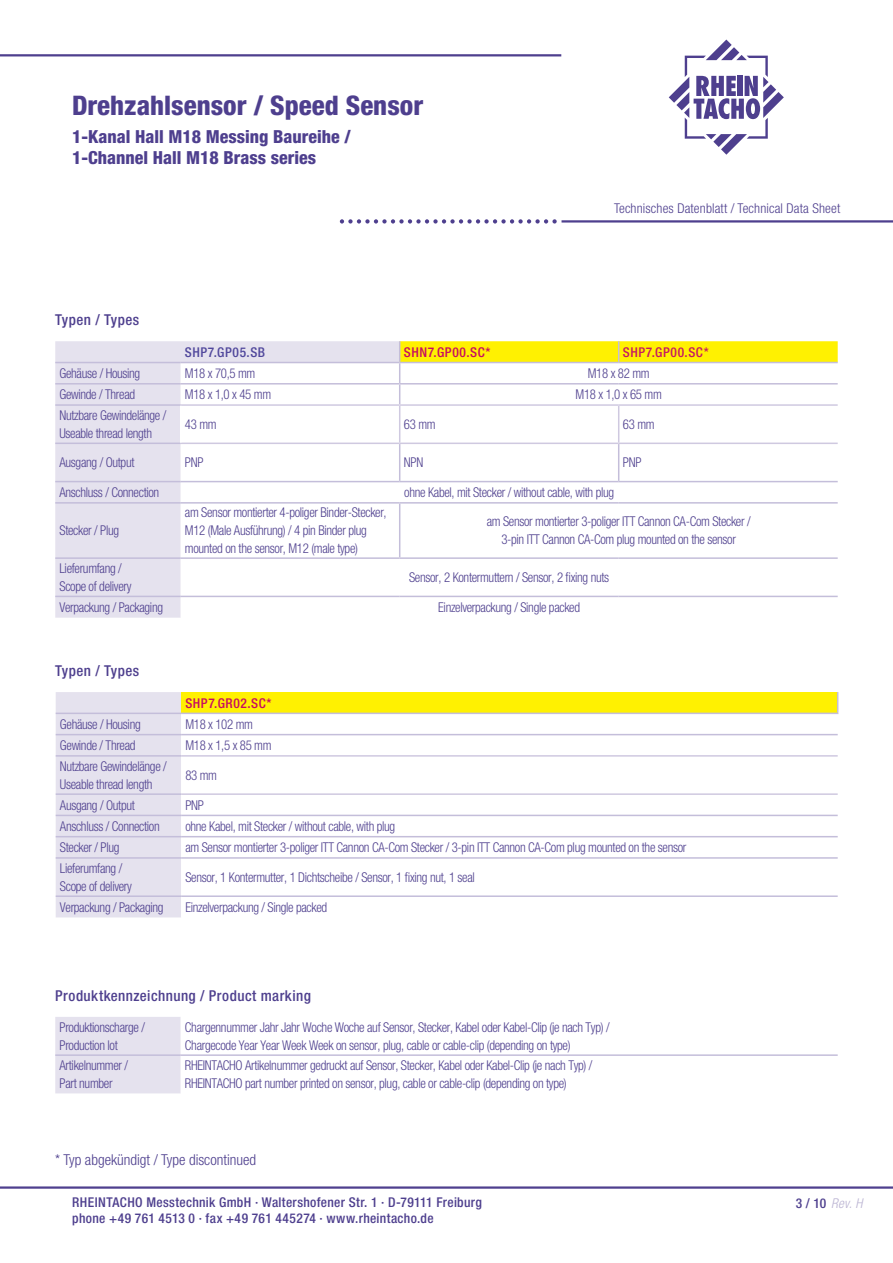
<style>
.page{position:relative;width:893px;height:1263px;background:#fff}
.page>*{position:absolute;margin:0;border:0;box-sizing:border-box;transform-origin:0 0}
.t1{font:800 condensed 27px "Helvetica Neue LT Std";color:#4e3f8e}
.t2{font:800 condensed 18px/21.6px "Helvetica Neue LT Std";color:#4e3f8e}
.t3{font:500 condensed 15px "Helvetica Neue LT Std";letter-spacing:.03em;color:#4e3f8e}
.t4{font:300 condensed 15px "Helvetica Neue LT Std";color:#4e3f8e}
.t5{font:300 condensed 13.5px/18px "Helvetica Neue LT Std";letter-spacing:-.025em;color:#4e3f8e;scale:.95 1}
.t6{font:500 condensed 13.5px/16.5px "Helvetica Neue LT Std";letter-spacing:.025em;color:#4e3f8e}
.t7{font:300 condensed 13.5px "Helvetica Neue LT Std";letter-spacing:.01em;color:#4e3f8e}
.t8{font:500 condensed 13.5px "Helvetica Neue LT Std";letter-spacing:.04em;color:#c70c60}
.t9{font:500 condensed 13.5px "Helvetica Neue LT Std";letter-spacing:.045em;color:#c51962}
.t10{font:500 condensed 13.5px "Helvetica Neue LT Std";letter-spacing:.045em;color:#51489c}
.t11{font:italic 300 condensed 13.5px "Helvetica Neue LT Std";color:#bab3d2}
.s1{font-weight:500;font-style:normal;color:#4e3f8e}
</style>
<div class="page">
<div style="left:55px;top:341px;width:344px;height:277px;background:#e5e2ee"></div>
<svg style="left:181px;top:363px;width:657px;height:255px"></svg>
<svg style="left:399px;top:341px;width:439px;height:63px"></svg>
<hr style="left:399px;top:444px;width:1px;height:37px;background:#c4beda">
<hr style="left:618px;top:444px;width:1px;height:37px;background:#c4beda">
<hr style="left:399px;top:504px;width:1px;height:53px;background:#c4beda">
<hr style="left:181px;top:362px;width:219px;height:1px;background:#c4beda">
<hr style="left:400px;top:362px;width:219px;height:1px;background:#c4beda">
<hr style="left:619px;top:362px;width:219px;height:1px;background:#c4beda">
<hr style="left:181px;top:481px;width:219px;height:1px;background:#c4beda">
<hr style="left:400px;top:481px;width:219px;height:1px;background:#c4beda">
<hr style="left:619px;top:481px;width:219px;height:1px;background:#c4beda">
<hr style="left:181px;top:557px;width:219px;height:2px;background:#c4beda">
<hr style="left:400px;top:557px;width:219px;height:2px;background:#c4beda">
<hr style="left:619px;top:557px;width:219px;height:2px;background:#c4beda">
<hr style="left:181px;top:383px;width:219px;height:1px;background:#c4beda">
<hr style="left:400px;top:383px;width:219px;height:1px;background:#c4beda">
<hr style="left:619px;top:383px;width:219px;height:1px;background:#c4beda">
<hr style="left:181px;top:502px;width:219px;height:2px;background:#c4beda">
<hr style="left:400px;top:502px;width:219px;height:2px;background:#c4beda">
<hr style="left:619px;top:502px;width:219px;height:2px;background:#c4beda">
<hr style="left:181px;top:596px;width:219px;height:1px;background:#c4beda">
<hr style="left:400px;top:596px;width:219px;height:1px;background:#c4beda">
<hr style="left:619px;top:596px;width:219px;height:1px;background:#c4beda">
<hr style="left:55px;top:362px;width:126px;height:1px;background:#c4beda">
<hr style="left:55px;top:383px;width:126px;height:1px;background:#c4beda">
<hr style="left:55px;top:502px;width:126px;height:2px;background:#c4beda">
<hr style="left:55px;top:557px;width:126px;height:2px;background:#c4beda">
<hr style="left:55px;top:596px;width:126px;height:1px;background:#c4beda">
<hr style="left:55px;top:404px;width:126px;height:2px;background:#c4beda">
<hr style="left:55px;top:443px;width:126px;height:1px;background:#c4beda">
<hr style="left:55px;top:481px;width:126px;height:1px;background:#c4beda">
<hr style="left:181px;top:404px;width:219px;height:2px;background:#cfc9e0">
<hr style="left:400px;top:404px;width:219px;height:2px;background:#cfc9e0">
<hr style="left:399px;top:406px;width:1px;height:37px;background:#cfc9e0">
<hr style="left:619px;top:404px;width:219px;height:2px;background:#cfc9e0">
<hr style="left:618px;top:406px;width:1px;height:37px;background:#cfc9e0">
<hr style="left:181px;top:443px;width:219px;height:1px;background:#cfc9e0">
<hr style="left:400px;top:443px;width:219px;height:1px;background:#cfc9e0">
<hr style="left:619px;top:443px;width:219px;height:1px;background:#cfc9e0">
<hr style="left:180px;top:406px;width:1px;height:37px;background:#fff">
<div style="left:56px;top:692px;width:125px;height:225px;background:#e5e2ee"></div>
<div style="left:181px;top:692px;width:657px;height:21px;background:#fff101"></div>
<svg style="left:181px;top:735px;width:657px;height:103px"></svg>
<hr style="left:181px;top:734px;width:657px;height:1px;background:#c4beda">
<hr style="left:181px;top:836px;width:657px;height:1px;background:#c4beda">
<hr style="left:181px;top:895px;width:657px;height:2px;background:#c4beda">
<hr style="left:181px;top:815px;width:657px;height:1px;background:#c4beda">
<hr style="left:181px;top:857px;width:657px;height:2px;background:#c4beda">
<hr style="left:56px;top:734px;width:125px;height:1px;background:#c4beda">
<hr style="left:56px;top:836px;width:125px;height:1px;background:#c4beda">
<hr style="left:56px;top:857px;width:125px;height:2px;background:#c4beda">
<hr style="left:56px;top:895px;width:125px;height:2px;background:#c4beda">
<hr style="left:56px;top:755px;width:125px;height:2px;background:#c4beda">
<hr style="left:56px;top:793px;width:125px;height:2px;background:#c4beda">
<hr style="left:56px;top:815px;width:125px;height:1px;background:#c4beda">
<svg style="left:837px;top:692px;width:1px;height:21px"></svg>
<hr style="left:56px;top:713px;width:125px;height:1px;background:#c4beda">
<hr style="left:181px;top:713px;width:657px;height:1px;background:#c4beda">
<hr style="left:181px;top:755px;width:657px;height:2px;background:#cfc9e0">
<hr style="left:181px;top:793px;width:657px;height:2px;background:#cfc9e0">
<hr style="left:0;top:1186px;width:893px;height:3px;background:#4e3f8e">
<svg style="left:669px;top:40px;width:115px;height:115px"></svg>
<hr style="left:561px;top:220px;width:332px;height:3px;background:#4e3f8e">
<svg style="left:340px;top:219px;width:217px;height:5px"></svg>
<hr style="left:0;top:54px;width:561px;height:2px;background:#4e3f8e">
<div style="left:55px;top:1017px;width:126px;height:76px;background:#e5e2ee"></div>
<hr style="left:181px;top:1054px;width:657px;height:2px;background:#c4beda">
<hr style="left:55px;top:1054px;width:126px;height:2px;background:#c4beda">
<h1 class="t1" style="left:72px;top:89px;width:353px">Drehzahlsensor / Speed Sensor</h1>
<h2 class="t2" style="left:72px;top:125px;width:280px">1-Kanal Hall M18 Messing Baureihe /<br>1-Channel Hall M18 Brass series</h2>
<p class="t3" style="left:55px;top:311px;width:85px">Typen / Types</p>
<p class="t7" style="left:614px;top:200px;width:228px">Technisches Datenblatt / Technical Data Sheet</p>
<p class="t10" style="left:185px;top:344px;width:82px">SHP7.GP05.SB</p>
<p class="t8" style="left:404px;top:344px;width:88px">SHN7.GP00.SC*</p>
<p class="t9" style="left:623px;top:344px;width:87px">SHP7.GP00.SC*</p>
<p class="t5" style="left:60px;top:364px;width:87px">Gehäuse / Housing</p>
<p class="t5" style="left:185px;top:364px;width:76px">M18 x 70,5 mm</p>
<p class="t5" style="left:588px;top:364px;width:67px">M18 x 82 mm</p>
<p class="t5" style="left:60px;top:385px;width:81px">Gewinde / Thread</p>
<p class="t5" style="left:185px;top:385px;width:92px">M18 x 1,0 x 45 mm</p>
<p class="t5" style="left:576px;top:385px;width:92px">M18 x 1,0 x 65 mm</p>
<p class="t5" style="left:60px;top:406px;width:114px">Nutzbare Gewindelänge /<br>Useable thread length</p>
<p class="t5" style="left:185px;top:415px;width:35px">43 mm</p>
<p class="t5" style="left:404px;top:415px;width:35px">63 mm</p>
<p class="t5" style="left:623px;top:415px;width:35px">63 mm</p>
<p class="t5" style="left:60px;top:453px;width:80px">Ausgang / Output</p>
<p class="t5" style="left:185px;top:453px;width:21px">PNP</p>
<p class="t5" style="left:404px;top:453px;width:22px">NPN</p>
<p class="t5" style="left:623px;top:453px;width:21px">PNP</p>
<p class="t5" style="left:60px;top:483px;width:107px">Anschluss / Connection</p>
<p class="t5" style="left:404px;top:483px;width:222px">ohne Kabel, mit Stecker / without cable, with plug</p>
<p class="t5" style="left:60px;top:521px;width:64px">Stecker / Plug</p>
<p class="t5" style="left:185px;top:503px;width:214px">am Sensor montierter 4-poliger Binder-Stecker,<br>M12 (Male Ausführung) / 4 pin Binder plug mounted on the sensor, M12 (male type)</p>
<p class="t5" style="left:487px;top:512px;width:279px;text-align:center">am Sensor montierter 3-poliger ITT Cannon CA-Com Stecker /<br>3-pin ITT Cannon CA-Com plug mounted on the sensor</p>
<p class="t5" style="left:60px;top:559px;width:77px">Lieferumfang /<br>Scope of delivery</p>
<p class="t5" style="left:409px;top:568px;width:212px">Sensor, 2 Kontermuttern / Sensor, 2 fixing nuts</p>
<p class="t5" style="left:60px;top:598px;width:111px">Verpackung / Packaging</p>
<p class="t5" style="left:438px;top:598px;width:151px">Einzelverpackung / Single packed</p>
<p class="t3" style="left:55px;top:661px;width:85px">Typen / Types</p>
<p class="t8" style="left:185px;top:695px;width:88px">SHP7.GR02.SC*</p>
<p class="t5" style="left:60px;top:715px;width:87px">Gehäuse / Housing</p>
<p class="t5" style="left:185px;top:715px;width:73px">M18 x 102 mm</p>
<p class="t5" style="left:60px;top:736px;width:81px">Gewinde / Thread</p>
<p class="t5" style="left:185px;top:736px;width:92px">M18 x 1,5 x 85 mm</p>
<p class="t5" style="left:60px;top:757px;width:114px">Nutzbare Gewindelänge /<br>Useable thread length</p>
<p class="t5" style="left:185px;top:766px;width:35px">83 mm</p>
<p class="t5" style="left:60px;top:796px;width:80px">Ausgang / Output</p>
<p class="t5" style="left:185px;top:796px;width:21px">PNP</p>
<p class="t5" style="left:60px;top:817px;width:107px">Anschluss / Connection</p>
<p class="t5" style="left:185px;top:817px;width:222px">ohne Kabel, mit Stecker / without cable, with plug</p>
<p class="t5" style="left:60px;top:838px;width:64px">Stecker / Plug</p>
<p class="t5" style="left:185px;top:838px;width:529px">am Sensor montierter 3-poliger ITT Cannon CA-Com Stecker / 3-pin ITT Cannon CA-Com plug mounted on the sensor</p>
<p class="t5" style="left:60px;top:859px;width:77px">Lieferumfang /<br>Scope of delivery</p>
<p class="t5" style="left:185px;top:868px;width:306px">Sensor, 1 Kontermutter, 1 Dichtscheibe / Sensor, 1 fixing nut, 1 seal</p>
<p class="t5" style="left:60px;top:898px;width:111px">Verpackung / Packaging</p>
<p class="t5" style="left:185px;top:898px;width:151px">Einzelverpackung / Single packed</p>
<p class="t3" style="left:55px;top:987px;width:257px">Produktkennzeichnung / Product marking</p>
<p class="t5" style="left:60px;top:1018px;width:91px">Produktionscharge /<br>Production lot</p>
<p class="t5" style="left:185px;top:1018px;width:448px">Chargennummer Jahr Jahr Woche Woche auf Sensor, Stecker, Kabel oder Kabel-Clip (je nach Typ) /<br>Chargecode Year Year Week Week on sensor, plug, cable or cable-clip (depending on type)</p>
<p class="t5" style="left:60px;top:1056px;width:74px">Artikelnummer /<br>Part number</p>
<p class="t5" style="left:185px;top:1056px;width:430px">RHEINTACHO Artikelnummer gedruckt auf Sensor, Stecker, Kabel oder Kabel-Clip (je nach Typ) /<br>RHEINTACHO part number printed on sensor, plug, cable or cable-clip (depending on type)</p>
<p class="t4" style="left:55px;top:1151px;width:202px">* Typ abgekündigt / Type discontinued</p>
<p class="t6" style="left:72px;top:1193px;width:411px">RHEINTACHO Messtechnik GmbH · Waltershofener Str. 1 · D-79111 Freiburg phone +49 761 4513 0 · fax +49 761 445274 · www.rheintacho.de</p>
<p class="t11" style="left:796px;top:1196px;width:68px"><span class="s1">3 / 10</span> Rev. H</p>
</div>
